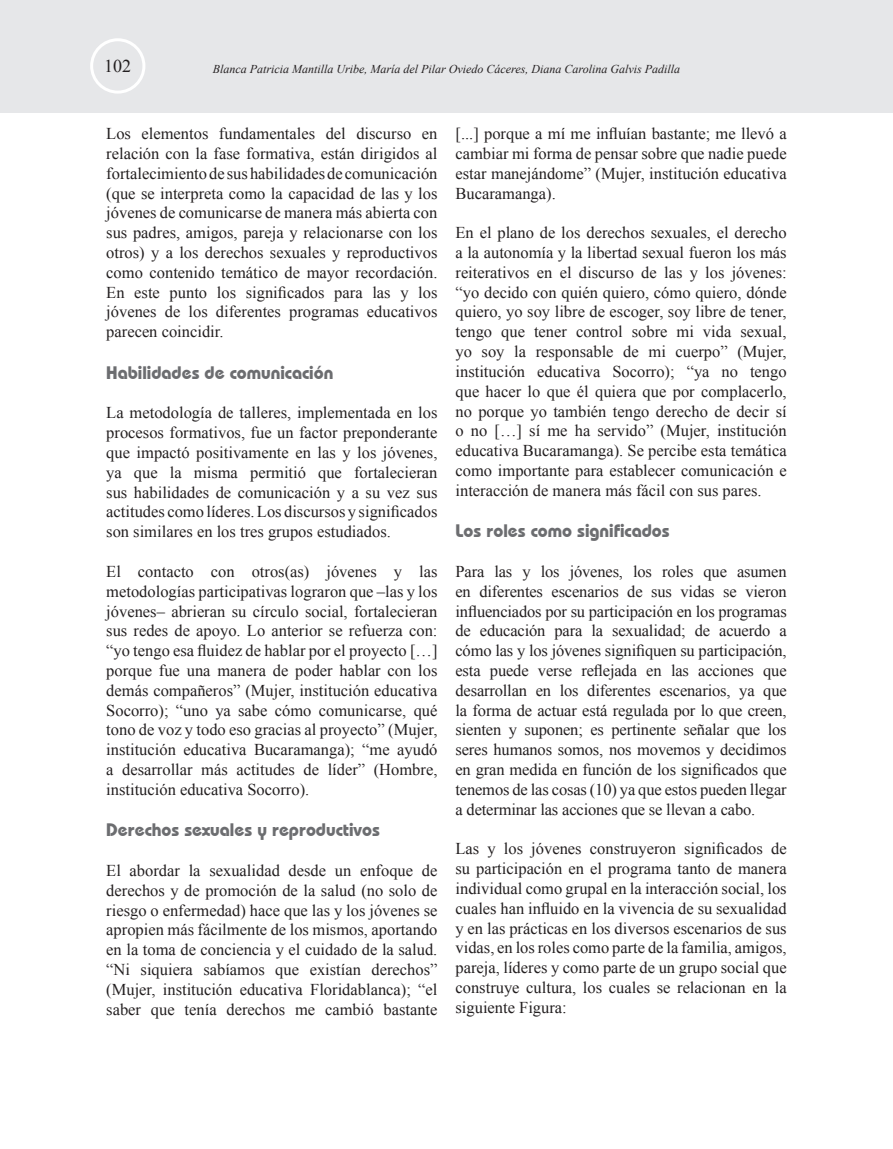
<style>
.page{position:relative;width:893px;height:1149px;background:#fff}
.page>*{position:absolute;margin:0;border:0;box-sizing:border-box;transform-origin:0 0}
.t1{font:700 18px "Bauhaus IT Cby BT";color:#6c6d70}
.t2{font:18px "Times New Roman";color:#231f20}
.t3{font:16.5px/19.8px "Times New Roman";color:#231f20;text-align:justify}
.t4{font:italic 12px "Times New Roman";color:#231f20}
</style>
<div class="page">
<div style="left:0;top:0;width:893px;height:113px;background:#e6e7e9"></div>
<div style="left:90px;top:38px;width:55px;height:56px;border:3px solid #fff;border-radius:50%"></div>
<p class="t2" style="left:104px;top:54px;width:28px">102</p>
<p class="t4" style="left:213px;top:61px;width:469px">Blanca Patricia Mantilla Uribe, María del Pilar Oviedo Cáceres, Diana Carolina Galvis Padilla</p>
<p class="t3" style="left:106px;top:123px;width:333px">Los elementos fundamentales del discurso en relación con la fase formativa, están dirigidos al fortalecimiento de sus habilidades de comunicación (que se interpreta como la capacidad de las y los jóvenes de comunicarse de manera más abierta con sus padres, amigos, pareja y relacionarse con los otros) y a los derechos sexuales y reproductivos como contenido temático de mayor recordación.<br>En este punto los significados para las y los jóvenes de los diferentes programas educativos parecen coincidir.</p>
<p class="t1" style="left:106px;top:361px;width:229px">Habilidades de comunicación</p>
<p class="t3" style="left:106px;top:402px;width:333px">La metodología de talleres, implementada en los procesos formativos, fue un factor preponderante que impactó positivamente en las y los jóvenes, ya que la misma permitió que fortalecieran sus habilidades de comunicación y a su vez sus actitudes como líderes. Los discursos y significados son similares en los tres grupos estudiados.</p>
<p class="t3" style="left:106px;top:561px;width:333px">El contacto con otros(as) jóvenes y las metodologías participativas lograron que –las y los jóvenes– abrieran su círculo social, fortalecieran sus redes de apoyo. Lo anterior se refuerza con: “yo tengo esa fluidez de hablar por el proyecto […] porque fue una manera de poder hablar con los demás compañeros” (Mujer, institución educativa Socorro); “uno ya sabe cómo comunicarse, qué tono de voz y todo eso gracias al proyecto” (Mujer, institución educativa Bucaramanga); “me ayudó a desarrollar más actitudes de líder” (Hombre, institución educativa Socorro).</p>
<p class="t1" style="left:106px;top:818px;width:275px">Derechos sexuales y reproductivos</p>
<p class="t3" style="left:106px;top:860px;width:333px">El abordar la sexualidad desde un enfoque de derechos y de promoción de la salud (no solo de riesgo o enfermedad) hace que las y los jóvenes se apropien más fácilmente de los mismos, aportando en la toma de conciencia y el cuidado de la salud. “Ni siquiera sabíamos que existían derechos” (Mujer, institución educativa Floridablanca); “el saber que tenía derechos me cambió bastante</p>
<p class="t3" style="left:455px;top:123px;width:333px">[...] porque a mí me influían bastante; me llevó a cambiar mi forma de pensar sobre que nadie puede estar manejándome” (Mujer, institución educativa Bucaramanga).</p>
<p class="t3" style="left:455px;top:222px;width:333px">En el plano de los derechos sexuales, el derecho a la autonomía y la libertad sexual fueron los más reiterativos en el discurso de las y los jóvenes: “yo decido con quién quiero, cómo quiero, dónde quiero, yo soy libre de escoger, soy libre de tener, tengo que tener control sobre mi vida sexual, yo soy la responsable de mi cuerpo” (Mujer, institución educativa Socorro); “ya no tengo que hacer lo que él quiera que por complacerlo, no porque yo también tengo derecho de decir sí o no […] sí me ha servido” (Mujer, institución educativa Bucaramanga). Se percibe esta temática como importante para establecer comunicación e interacción de manera más fácil con sus pares.</p>
<p class="t1" style="left:455px;top:520px;width:216px">Los roles como significados</p>
<p class="t3" style="left:455px;top:561px;width:333px">Para las y los jóvenes, los roles que asumen en diferentes escenarios de sus vidas se vieron influenciados por su participación en los programas de educación para la sexualidad; de acuerdo a cómo las y los jóvenes signifiquen su participación, esta puede verse reflejada en las acciones que desarrollan en los diferentes escenarios, ya que la forma de actuar está regulada por lo que creen, sienten y suponen; es pertinente señalar que los seres humanos somos, nos movemos y decidimos en gran medida en función de los significados que tenemos de las cosas (10) ya que estos pueden llegar a determinar las acciones que se llevan a cabo.</p>
<p class="t3" style="left:455px;top:838px;width:333px">Las y los jóvenes construyeron significados de su participación en el programa tanto de manera individual como grupal en la interacción social, los cuales han influido en la vivencia de su sexualidad y en las prácticas en los diversos escenarios de sus vidas, en los roles como parte de la familia, amigos, pareja, líderes y como parte de un grupo social que construye cultura, los cuales se relacionan en la siguiente Figura:</p>
</div>
